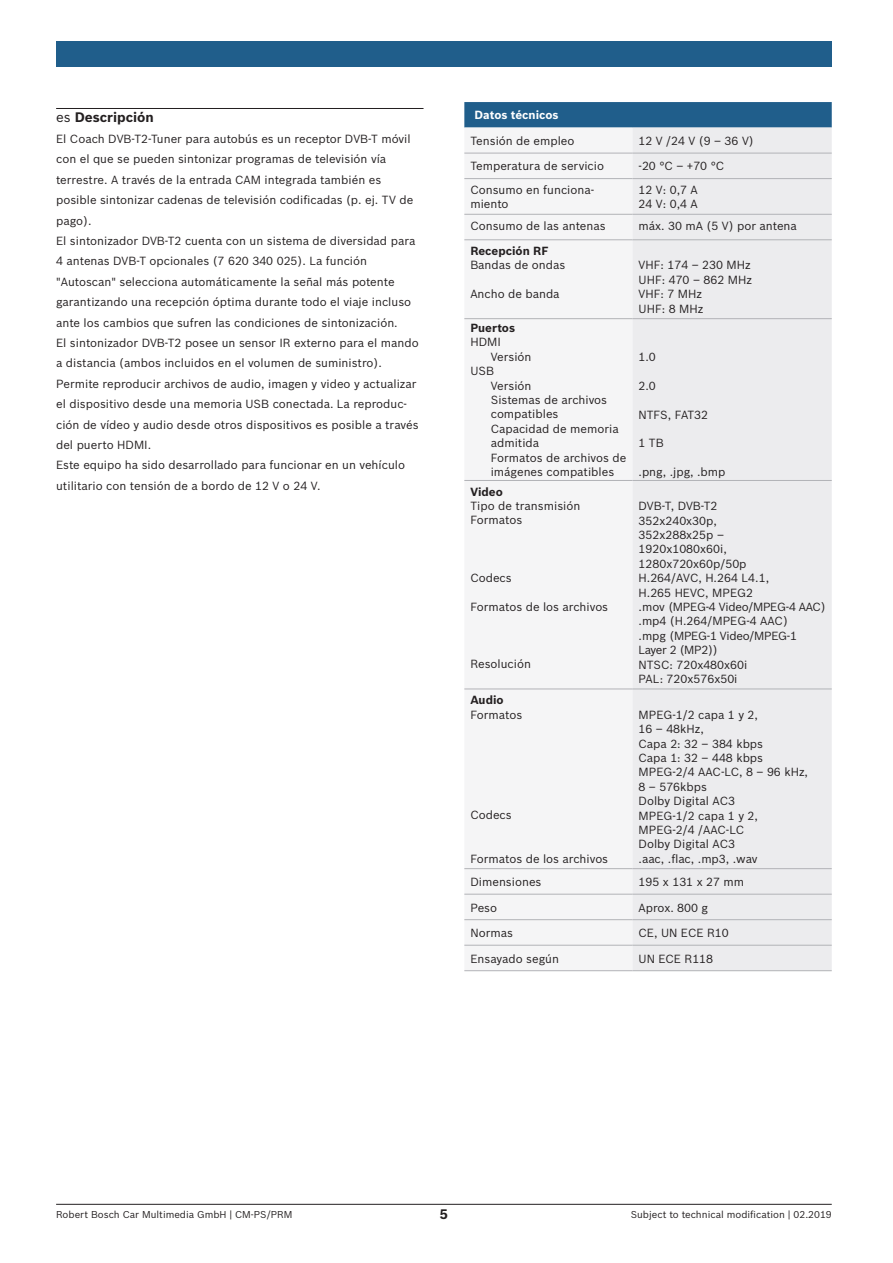
<style>
.page{position:relative;width:893px;height:1263px;background:#fff}
.page>*{position:absolute;margin:0;border:0;box-sizing:border-box;transform-origin:0 0}
.t1{font:700 13.5px "Bosch Sans";color:#231f20}
.t2{font:11.55px/14.4px "Bosch Sans";color:#231f20}
.t3{font:700 11.55px "Bosch Sans";color:#231f20}
.t4{font:11.55px "Bosch Sans";letter-spacing:.15em;color:#231f20}
.t5{font:700 11.55px "Bosch Sans";color:#fff}
.t6{font:9.75px "Bosch Sans";color:#231f20}
.s1{font-weight:400}
</style>
<div class="page">
<hr style="left:56px;top:1204px;width:776px;height:1px;background:#231f20">
<div style="left:56px;top:41px;width:776px;height:25px;background:#205e8b"></div>
<hr style="left:56px;top:108px;width:367px;height:1px;background:#231f20">
<svg style="left:464px;top:102px;width:368px;height:26px;background:#26628e"></svg>
<div style="left:464px;top:152px;width:168px;height:793px;background:#f5f5f6"></div>
<div style="left:632px;top:128px;width:200px;height:842px;background:#ececee"></div>
<hr style="left:464px;top:153px;width:168px;height:1px;background:#b2b3b7">
<hr style="left:632px;top:153px;width:200px;height:1px;background:#b2b3b7">
<hr style="left:464px;top:178px;width:168px;height:1px;background:#b2b3b7">
<hr style="left:632px;top:178px;width:200px;height:1px;background:#b2b3b7">
<hr style="left:464px;top:214px;width:168px;height:1px;background:#b2b3b7">
<hr style="left:464px;top:239px;width:168px;height:1px;background:#b2b3b7">
<hr style="left:632px;top:214px;width:200px;height:1px;background:#b2b3b7">
<hr style="left:632px;top:239px;width:200px;height:1px;background:#b2b3b7">
<hr style="left:464px;top:318px;width:168px;height:1px;background:#b2b3b7">
<hr style="left:464px;top:480px;width:168px;height:1px;background:#b2b3b7">
<hr style="left:464px;top:689px;width:168px;height:1px;background:#b2b3b7">
<hr style="left:632px;top:318px;width:200px;height:1px;background:#b2b3b7">
<hr style="left:632px;top:480px;width:200px;height:1px;background:#b2b3b7">
<hr style="left:632px;top:689px;width:200px;height:1px;background:#b2b3b7">
<hr style="left:464px;top:868px;width:168px;height:1px;background:#b2b3b7">
<hr style="left:464px;top:894px;width:168px;height:1px;background:#b2b3b7">
<hr style="left:632px;top:868px;width:200px;height:1px;background:#b2b3b7">
<hr style="left:632px;top:894px;width:200px;height:1px;background:#b2b3b7">
<hr style="left:464px;top:919px;width:168px;height:1px;background:#b2b3b7">
<hr style="left:632px;top:919px;width:200px;height:1px;background:#b2b3b7">
<hr style="left:464px;top:945px;width:168px;height:1px;background:#b2b3b7">
<hr style="left:464px;top:970px;width:168px;height:1px;background:#b2b3b7">
<hr style="left:632px;top:945px;width:200px;height:1px;background:#b2b3b7">
<hr style="left:632px;top:970px;width:200px;height:1px;background:#b2b3b7">
<p class="t1" style="left:56px;top:109px;width:99px"><span class="s1">es</span> Descripción</p>
<p class="t2" style="left:56px;top:128px;width:364px;line-height:20.4px">El Coach DVB-T2-Tuner para autobús es un receptor DVB-T móvil con el que se pueden sintonizar programas de televisión vía terrestre. A través de la entrada CAM integrada también es posible sintonizar cadenas de televisión codificadas (p. ej. TV de pago).<br>El sintonizador DVB-T2 cuenta con un sistema de diversidad para 4 antenas DVB-T opcionales (7 620 340 025). La función "Autoscan" selecciona automáticamente la señal más potente garantizando una recepción óptima durante todo el viaje incluso ante los cambios que sufren las condiciones de sintonización.<br>El sintonizador DVB-T2 posee un sensor IR externo para el mando a distancia (ambos incluidos en el volumen de suministro).<br>Permite reproducir archivos de audio, imagen y video y actualizar el dispositivo desde una memoria USB conectada. La reproduc&shy;ción de vídeo y audio desde otros dispositivos es posible a través del puerto HDMI.<br>Este equipo ha sido desarrollado para funcionar en un vehículo utilitario con tensión de a bordo de 12 V o 24 V.</p>
<p class="t5" style="left:475px;top:108px;width:86px">Datos técnicos</p>
<p class="t2" style="left:470px;top:133px;width:106px">Tensión de empleo</p>
<p class="t4" style="left:638px;top:134px;width:117px">12V/24V(9–36V)</p>
<p class="t2" style="left:470px;top:159px;width:135px">Temperatura de servicio</p>
<p class="t2" style="left:638px;top:159px;width:87px">-20 °C – +70 °C</p>
<p class="t2" style="left:470px;top:182px;width:125px">Consumo en funciona&shy;miento</p>
<p class="t2" style="left:638px;top:182px;width:61px">12 V: 0,7 A<br>24 V: 0,4 A</p>
<p class="t2" style="left:470px;top:218px;width:137px">Consumo de las antenas</p>
<p class="t2" style="left:638px;top:218px;width:160px">máx. 30 mA (5 V) por antena</p>
<p class="t3" style="left:470px;top:243px;width:80px">Recepción RF</p>
<p class="t2" style="left:470px;top:258px;width:96px">Bandas de ondas</p>
<p class="t2" style="left:470px;top:287px;width:91px">Ancho de banda</p>
<p class="t2" style="left:638px;top:258px;width:115px">VHF: 174 – 230 MHz<br>UHF: 470 – 862 MHz<br>VHF: 7 MHz<br>UHF: 8 MHz</p>
<p class="t3" style="left:470px;top:321px;width:46px">Puertos</p>
<p class="t2" style="left:470px;top:335px;width:32px">HDMI</p>
<p class="t2" style="left:491px;top:349px;width:42px">Versión</p>
<p class="t2" style="left:470px;top:364px;width:25px">USB</p>
<p class="t2" style="left:491px;top:378px;width:42px">Versión</p>
<p class="t2" style="left:491px;top:392px;width:118px">Sistemas de archivos</p>
<p class="t2" style="left:491px;top:407px;width:69px">compatibles</p>
<p class="t2" style="left:491px;top:421px;width:129px">Capacidad de memoria</p>
<p class="t2" style="left:491px;top:436px;width:50px">admitida</p>
<p class="t2" style="left:491px;top:450px;width:137px">Formatos de archivos de</p>
<p class="t2" style="left:491px;top:464px;width:125px">imágenes compatibles</p>
<p class="t3" style="left:470px;top:484px;width:34px">Video</p>
<p class="t2" style="left:470px;top:498px;width:112px">Tipo de transmisión<br>Formatos</p>
<p class="t2" style="left:470px;top:570px;width:43px">Codecs</p>
<p class="t2" style="left:470px;top:599px;width:139px">Formatos de los archivos</p>
<p class="t2" style="left:470px;top:657px;width:62px">Resolución</p>
<p class="t3" style="left:470px;top:693px;width:35px">Audio</p>
<p class="t2" style="left:470px;top:707px;width:53px">Formatos</p>
<p class="t2" style="left:470px;top:808px;width:43px">Codecs</p>
<p class="t2" style="left:470px;top:851px;width:139px">Formatos de los archivos</p>
<p class="t2" style="left:638px;top:350px;width:19px">1.0</p>
<p class="t2" style="left:638px;top:378px;width:19px">2.0</p>
<p class="t2" style="left:638px;top:407px;width:71px">NTFS, FAT32</p>
<p class="t2" style="left:638px;top:436px;width:27px">1 TB</p>
<p class="t2" style="left:638px;top:465px;width:88px">.png, .jpg, .bmp</p>
<p class="t2" style="left:638px;top:499px;width:189px">DVB-T, DVB-T2<br>352x240x30p,<br>352x288x25p –<br>1920x1080x60i,<br>1280x720x60p/50p<br>H.264/AVC, H.264 L4.1,<br>H.265 HEVC, MPEG2<br>.mov (MPEG-4 Video/MPEG-4 AAC) .mp4 (H.264/MPEG-4 AAC)<br>.mpg (MPEG-1 Video/MPEG-1<br>Layer 2 (MP2))<br>NTSC: 720x480x60i<br>PAL: 720x576x50i</p>
<p class="t2" style="left:638px;top:707px;width:171px">MPEG-1/2 capa 1 y 2,<br>16 – 48kHz,<br>Capa 2: 32 – 384 kbps<br>Capa 1: 32 – 448 kbps<br>MPEG-2/4 AAC-LC, 8 – 96 kHz,<br>8 – 576kbps<br>Dolby Digital AC3<br>MPEG-1/2 capa 1 y 2,<br>MPEG-2/4 /AAC-LC<br>Dolby Digital AC3<br>.aac, .flac, .mp3, .wav</p>
<p class="t2" style="left:470px;top:875px;width:73px">Dimensiones</p>
<p class="t2" style="left:638px;top:875px;width:107px">195 x 131 x 27 mm</p>
<p class="t2" style="left:470px;top:900px;width:28px">Peso</p>
<p class="t2" style="left:638px;top:900px;width:71px">Aprox. 800 g</p>
<p class="t2" style="left:470px;top:926px;width:44px">Normas</p>
<p class="t2" style="left:638px;top:926px;width:92px">CE, UN ECE R10</p>
<p class="t2" style="left:470px;top:951px;width:90px">Ensayado según</p>
<p class="t2" style="left:638px;top:951px;width:76px">UN ECE R118</p>
<p class="t6" style="left:56px;top:1208px;width:238px">Robert Bosch Car Multimedia GmbH | CM-PS/PRM</p>
<p class="t1" style="left:440px;top:1206px;width:10px">5</p>
<p class="t6" style="left:631px;top:1208px;width:202px">Subject to technical modification | 02.2019</p>
</div>
